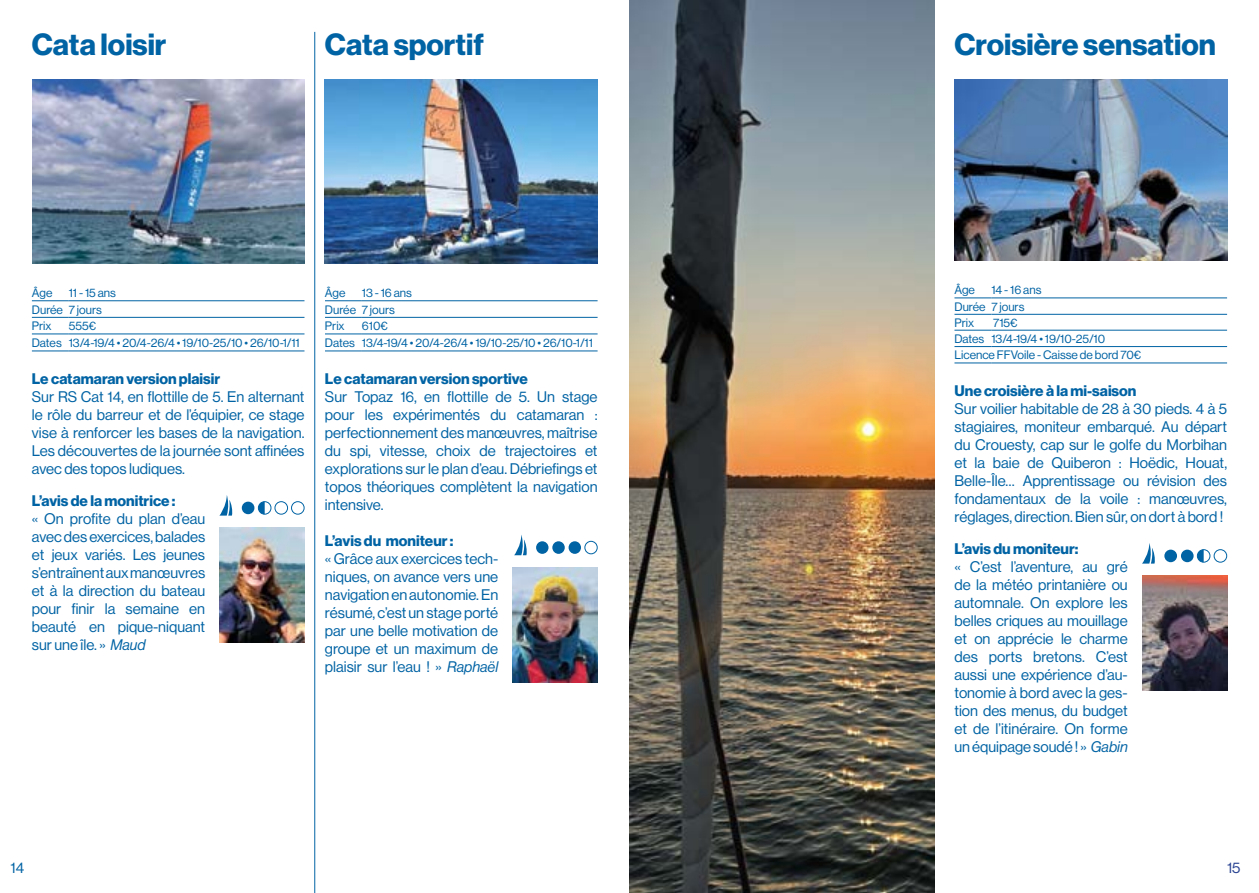
<style>
.page{position:relative;width:1259px;height:893px;background:#fff}
.page>*{position:absolute;margin:0;border:0;box-sizing:border-box;transform-origin:0 0}
.t1{font:30px "N Haas Grotesk DS Pro 75 Bd";color:#0063a4}
.t2{font:15px/18px "N Haas Grotesk DS Pro 55 Rg";color:#0063a4;text-align:justify}
.t3{font:15px "N Haas Grotesk DS Pro 75 Bd";color:#0063a4}
.t4{font:15px "N Haas Grotesk DS Pro 55 Rg";color:#2b4593}
.t5{font:12px/16.6px "N Haas Grotesk DS Pro 55 Rg";color:#0063a4}
.s1{font-family:"N Haas Grotesk DS Pro 56 It"}
</style>
<div class="page">
<hr style="left:314px;top:32px;width:1px;height:861px;background:#0063a4">
<img style="left:32px;top:80px;width:272px;height:183px">
<hr style="left:325px;top:300px;width:37px;height:1px;background:#0063a4">
<hr style="left:362px;top:300px;width:235px;height:1px;background:#0063a4">
<hr style="left:325px;top:317px;width:37px;height:1px;background:#0063a4">
<hr style="left:362px;top:317px;width:235px;height:1px;background:#0063a4">
<hr style="left:325px;top:334px;width:37px;height:1px;background:#0063a4">
<hr style="left:362px;top:334px;width:235px;height:1px;background:#0063a4">
<hr style="left:325px;top:351px;width:37px;height:1px;background:#0063a4">
<hr style="left:362px;top:351px;width:235px;height:1px;background:#0063a4">
<img style="left:325px;top:80px;width:272px;height:183px">
<hr style="left:32px;top:300px;width:37px;height:1px;background:#0063a4">
<hr style="left:69px;top:300px;width:235px;height:1px;background:#0063a4">
<hr style="left:32px;top:317px;width:37px;height:1px;background:#0063a4">
<hr style="left:69px;top:317px;width:235px;height:1px;background:#0063a4">
<hr style="left:32px;top:334px;width:37px;height:1px;background:#0063a4">
<hr style="left:69px;top:334px;width:235px;height:1px;background:#0063a4">
<hr style="left:32px;top:351px;width:37px;height:1px;background:#0063a4">
<hr style="left:69px;top:351px;width:235px;height:1px;background:#0063a4">
<img style="left:954px;top:79px;width:273px;height:182px">
<hr style="left:954px;top:298px;width:37px;height:1px;background:#0063a4">
<hr style="left:991px;top:298px;width:236px;height:1px;background:#0063a4">
<hr style="left:954px;top:314px;width:37px;height:1px;background:#0063a4">
<hr style="left:991px;top:314px;width:236px;height:1px;background:#0063a4">
<hr style="left:954px;top:330px;width:37px;height:1px;background:#0063a4">
<hr style="left:991px;top:330px;width:236px;height:1px;background:#0063a4">
<hr style="left:954px;top:346px;width:37px;height:1px;background:#0063a4">
<hr style="left:991px;top:346px;width:236px;height:1px;background:#0063a4">
<hr style="left:954px;top:363px;width:37px;height:1px;background:#0063a4">
<hr style="left:991px;top:363px;width:236px;height:1px;background:#0063a4">
<img style="left:219px;top:528px;width:85px;height:115px">
<img style="left:512px;top:567px;width:85px;height:115px">
<img style="left:1142px;top:576px;width:85px;height:115px">
<img style="left:629px;top:0;width:305px;height:893px">
<svg style="left:219px;top:495px;width:14px;height:21px"></svg>
<div style="left:242px;top:502px;width:12px;height:12px;background:#0063a4;border-radius:50%"></div>
<div style="left:274px;top:501px;width:14px;height:14px;border:1px solid #0063a4;border-radius:50%"></div>
<div style="left:291px;top:501px;width:13px;height:14px;border:1px solid #0063a4;border-radius:50%"></div>
<div style="left:258px;top:501px;width:13px;height:14px;border:1px solid #0063a4;border-radius:50%"></div>
<svg style="left:258px;top:502px;width:7px;height:12px"></svg>
<svg style="left:514px;top:535px;width:13px;height:20px"></svg>
<div style="left:536px;top:541px;width:12px;height:13px;background:#0063a4;border-radius:50%"></div>
<div style="left:568px;top:541px;width:13px;height:13px;background:#0063a4;border-radius:50%"></div>
<div style="left:584px;top:541px;width:13px;height:13px;border:1px solid #0063a4;border-radius:50%"></div>
<div style="left:552px;top:541px;width:13px;height:13px;background:#0063a4;border-radius:50%"></div>
<svg style="left:1142px;top:543px;width:13px;height:21px"></svg>
<div style="left:1164px;top:550px;width:13px;height:12px;background:#0063a4;border-radius:50%"></div>
<div style="left:1213px;top:549px;width:14px;height:13px;border:1px solid #0063a4;border-radius:50%"></div>
<div style="left:1181px;top:550px;width:12px;height:12px;background:#0063a4;border-radius:50%"></div>
<div style="left:1197px;top:549px;width:13px;height:13px;border:1px solid #0063a4;border-radius:50%"></div>
<svg style="left:1197px;top:550px;width:6px;height:12px"></svg>
<h1 class="t1" style="left:32px;top:27px;width:136px">Cata loisir</h1>
<h1 class="t1" style="left:325px;top:27px;width:160px">Cata sportif</h1>
<p class="t5" style="left:32px;top:284px;width:22px">Âge</p>
<p class="t5" style="left:32px;top:284px;width:86px;text-indent:37px">11 - 15 ans<br>Durée 7 jours<br>Prix</p>
<p class="t5" style="left:32px;top:318px;width:269px;text-indent:37px">555€<br>Dates 13/4-19/4 • 20/4-26/4 • 19/10-25/10 • 26/10-1/11</p>
<p class="t3" style="left:32px;top:370px;width:190px">Le catamaran version plaisir</p>
<p class="t2" style="left:32px;top:388px;width:274px">Sur RS Cat 14, en flottille de 5. En alternant le rôle du barreur et de l’équipier, ce stage vise à renforcer les bases de la navigation.<br>Les découvertes de la journée sont affinées avec des topos ludiques.</p>
<p class="t3" style="left:32px;top:492px;width:145px">L’avis de la monitrice :</p>
<p class="t2" style="left:32px;top:510px;width:175px">« On profite du plan d’eau avec des exercices, balades et jeux variés. Les jeunes s’entraînent aux manœuvres et à la direction du bateau pour finir la semaine en beauté en pique-niquant sur une île. » <span class="s1">Maud</span></p>
<p class="t5" style="left:325px;top:284px;width:22px">Âge</p>
<p class="t5" style="left:325px;top:284px;width:89px;text-indent:37px">13 - 16 ans<br>Durée 7 jours<br>Prix</p>
<p class="t5" style="left:325px;top:318px;width:269px;text-indent:37px">610€<br>Dates 13/4-19/4 • 20/4-26/4 • 19/10-25/10 • 26/10-1/11</p>
<p class="t3" style="left:325px;top:370px;width:204px">Le catamaran version sportive</p>
<p class="t2" style="left:325px;top:388px;width:274px">Sur Topaz 16, en flottille de 5. Un stage pour les expérimentés du catamaran : perfectionnement des manœuvres, maîtrise du spi, vitesse, choix de trajectoires et explorations sur le plan d’eau. Débriefings et topos théoriques complètent la navigation intensive.</p>
<p class="t3" style="left:325px;top:532px;width:130px">L’avis du moniteur :</p>
<p class="t2" style="left:325px;top:549px;width:175px">« Grâce aux exercices tech&shy;niques, on avance vers une navigation en autonomie. En résumé, c’est un stage porté par une belle motivation de groupe et un maximum de plaisir sur l’eau ! » <span class="s1">Raphaël</span></p>
<h1 class="t1" style="left:954px;top:27px;width:263px">Croisière sensation</h1>
<p class="t5" style="left:954px;top:282px;width:22px">Âge</p>
<p class="t5" style="left:954px;top:282px;width:88px;text-indent:37px">14 - 16 ans<br>Durée 7 jours<br>Prix</p>
<p class="t5" style="left:954px;top:315px;width:188px;line-height:16.2px;text-indent:39px">715€<br>Dates 13/4-19/4 • 19/10-25/10<br>Licence FFVoile - Caisse de bord 70€</p>
<p class="t3" style="left:954px;top:382px;width:183px">Une croisière à la mi-saison</p>
<p class="t2" style="left:954px;top:400px;width:274px">Sur voilier habitable de 28 à 30 pieds. 4 à 5 stagiaires, moniteur embarqué. Au départ du Crouesty, cap sur le golfe du Morbihan et la baie de Quiberon : Hoëdic, Houat, Belle-Île… Apprentissage ou révision des fondamentaux de la voile : manœuvres, réglages, direction. Bien sûr, on dort à bord !</p>
<p class="t3" style="left:954px;top:540px;width:126px">L’avis du moniteur:</p>
<p class="t2" style="left:954px;top:558px;width:175px">« C’est l’aventure, au gré de la météo printanière ou automnale. On explore les belles criques au mouillage et on apprécie le charme des ports bretons. C’est aussi une expérience d’au&shy;tonomie à bord avec la ges&shy;tion des menus, du budget et de l’itinéraire. On forme un équipage soudé ! » <span class="s1">Gabin</span></p>
<p class="t2" style="left:11px;top:858px;width:15px">14</p>
<p class="t4" style="left:1227px;top:859px;width:15px">15</p>
</div>
